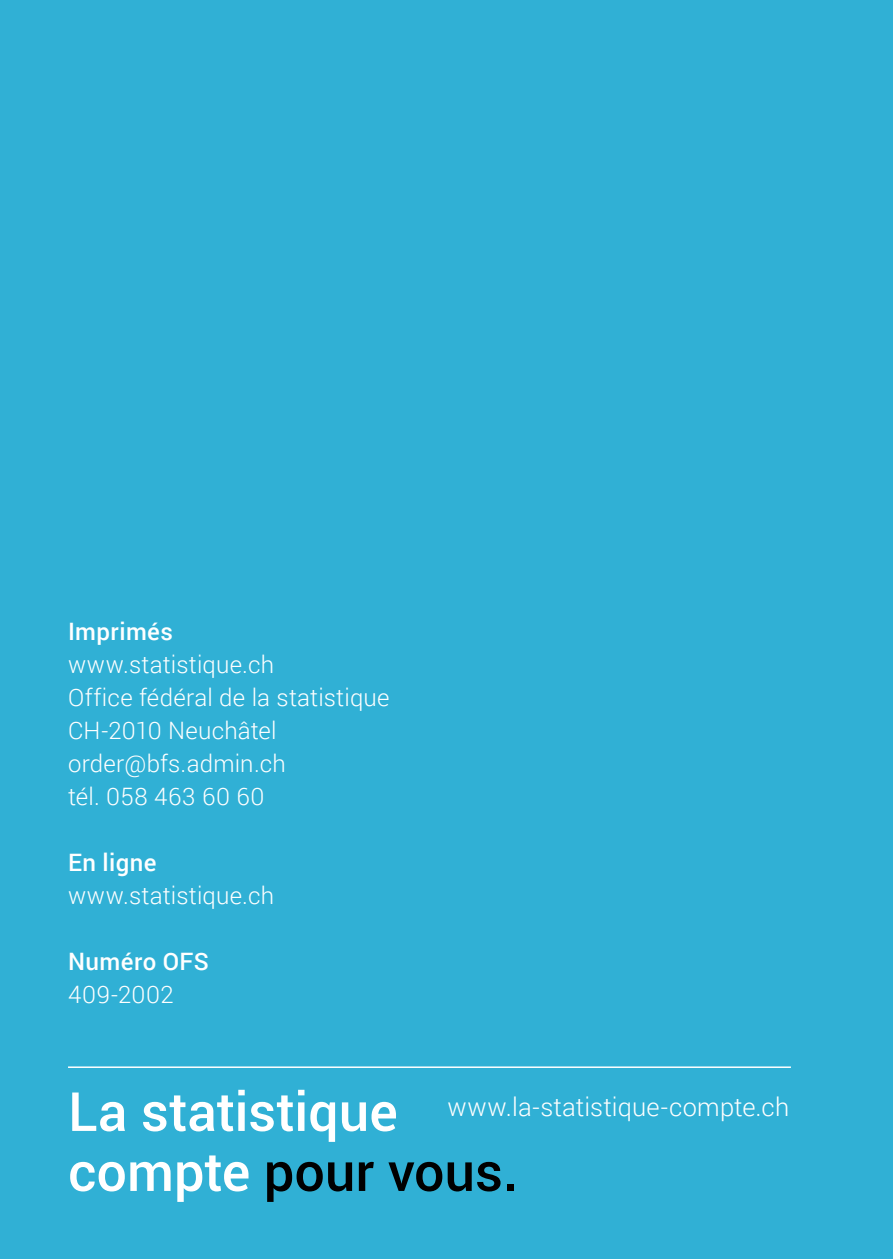
<style>
.page{position:relative;width:893px;height:1259px;background:#30b0d5}
.page>*{position:absolute;margin:0;border:0;box-sizing:border-box;transform-origin:0 0}
.t1{font:500 54px "Roboto";color:#000}
.t2{font:500 54px "Roboto";color:#fff}
.t3{font:300 25.5px "Roboto";letter-spacing:.005em;color:#fff}
.Grundtext_Linksbündi{font:300 24px/33px "Roboto";letter-spacing:.01em;color:#fff}
.Grundtext_Linksbündi-2{font:500 24px/33px "Roboto";letter-spacing:.015em;color:#fff}
.Grundtext_Linksbündi-3{font:300 24px "Roboto";letter-spacing:.03em;color:#fff}
.s1{font-weight:500}
.s2{font-weight:300}
.s3{color:#fff}
</style>
<div class="page">
<hr style="left:68px;top:1066px;width:723px;height:2px;background:#fff">
<p class="Grundtext_Linksbündi" style="left:68px;top:614px;width:208px"><span class="s1">Imprimés </span>www.statistique.ch</p>
<p class="Grundtext_Linksbündi" style="left:68px;top:680px;width:323px">Office fédéral de la statistique<br>CH-2010 Neuchâtel</p>
<p class="Grundtext_Linksbündi" style="left:68px;top:746px;width:219px">order@bfs.admin.ch</p>
<p class="Grundtext_Linksbündi-3" style="left:68px;top:779px;width:198px">tél. 058 463 60 60</p>
<p class="Grundtext_Linksbündi-2" style="left:68px;top:845px;width:90px">En ligne</p>
<p class="Grundtext_Linksbündi" style="left:68px;top:878px;width:208px">www.statistique.ch</p>
<p class="Grundtext_Linksbündi-2" style="left:68px;top:944px;width:142px">Numéro OFS<br><span class="s2">409-2002</span></p>
<p class="t2" style="left:68px;top:1073px;width:331px">La statistique</p>
<p class="t1" style="left:68px;top:1133px;width:451px"><span class="s3">compte</span> pour vous.</p>
<p class="t3" style="left:447px;top:1089px;width:343px">www.la-statistique-compte.ch</p>
</div>
